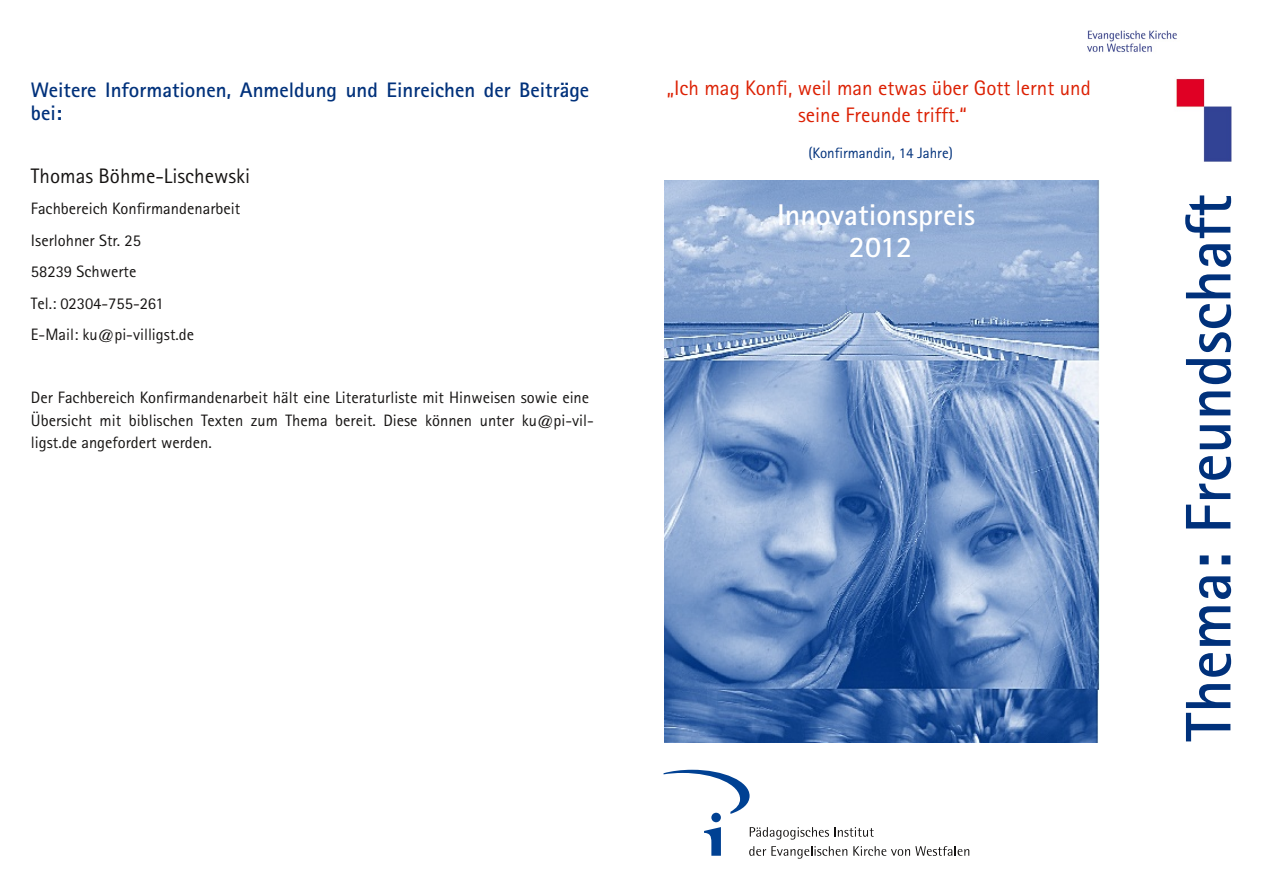
<style>
.page{position:relative;width:1263px;height:893px;background:#fff}
.page>*{position:absolute;margin:0;border:0;box-sizing:border-box;transform-origin:0 0}
.t1{font:700 64.5px "Agfa Rotis Sans Serif";color:#00317b}
.t2{font:700 30px/31.5px "Agfa Rotis Sans Serif";color:#fff;text-align:center}
.t3{font:21px/27px "Agfa Rotis Sans Serif";color:#dc2003;text-align:center}
.t4{font:700 21px/22.5px "Agfa Rotis Sans Serif";color:#00317b}
.t5{font:21px "Agfa Rotis Sans Serif";color:#161413}
.t6{font:16.5px/31.5px "Agfa Rotis Sans Serif";color:#161413}
.t7{font:15px "Agfa Rotis Sans Serif";color:#00317b}
</style>
<div class="page">
<img style="left:1087px;top:31px;width:145px;height:131px">
<img style="left:665px;top:181px;width:434px;height:562px">
<div style="left:711px;top:813px;width:10px;height:9px;background:#004193;border-radius:50%"></div>
<svg style="left:704px;top:827px;width:17px;height:29px"></svg>
<svg style="left:663px;top:770px;width:86px;height:44px"></svg>
<svg style="left:750px;top:827px;width:124px;height:13px"></svg>
<svg style="left:749px;top:846px;width:98px;height:13px"></svg>
<svg style="left:853px;top:846px;width:116px;height:10px"></svg>
<p class="t4" style="left:31px;top:78px;width:560px">Weitere Informationen, Anmeldung und Einreichen der Beiträge bei:</p>
<p class="t5" style="left:31px;top:163px;width:221px">Thomas Böhme-Lischewski</p>
<p class="t6" style="left:31px;top:193px;width:211px">Fachbereich Konfirmandenarbeit<br>Iserlohner Str. 25<br>58239 Schwerte<br>Tel.: 02304-755-261<br>E-Mail: ku@pi-villigst.de</p>
<p class="t6" style="left:31px;top:386px;width:564px;line-height:22.5px">Der Fachbereich Konfirmandenarbeit hält eine Literaturliste mit Hinweisen sowie eine<br>Übersicht mit biblischen Texten zum Thema bereit. Diese können unter ku@pi-vil&shy;ligst.de angefordert werden.</p>
<p class="t3" style="left:667px;top:74px;width:426px">„Ich mag Konfi, weil man etwas über Gott lernt und seine Freunde trifft.“</p>
<p class="t7" style="left:808px;top:144px;width:146px">(Konfirmandin, 14 Jahre)</p>
<h2 class="t2" style="left:777px;top:199px;width:200px">Innovationspreis<br>2012</h2>
<h1 class="t1" style="left:1168px;top:741px;width:549px;rotate:-90deg">Thema: Freundschaft</h1>
</div>
